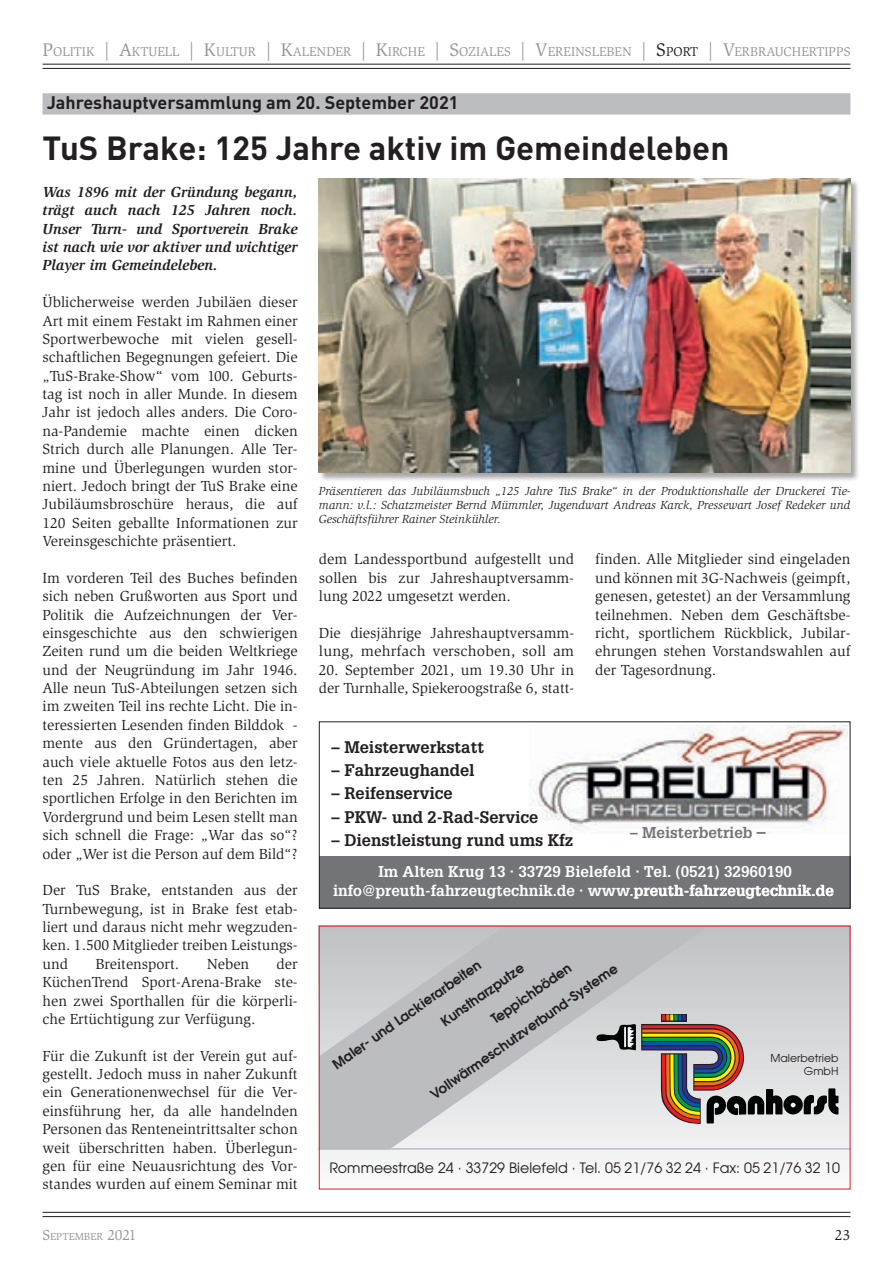
<style>
.page{position:relative;width:893px;height:1263px;background:#fff}
.page>*{position:absolute;margin:0;border:0;box-sizing:border-box;transform-origin:0 0}
.t1{font:700 33px "DINOT";color:#231f20}
.t2{font:700 18px "DINOT";color:#231f20}
.t3{font:700 16.35px "Glypha";color:#231f20}
.t4{font:700 15.3px/18.3px "Glypha";color:#fff;text-align:center}
.t5{font:700 15.3px "Glypha";color:#727477}
.t6{font:15px/18.3px "Slimbach Std";color:#231f20;text-align:justify}
.t7{font:italic 700 15px/18.3px "Slimbach Std";color:#231f20;text-align:justify}
.t8{font:15px "Slimbach Std";color:#231f20}
.t9{font:14.25px "Avant Garde";color:#231f20}
.t10{font:600 13.5px "Avant Garde";color:#231f20}
.t11{font:13.2px "Slimbach Std";color:#939598}
.t12{font:italic 12px/13.8px "Slimbach Std";color:#231f20;text-align:justify}
.t13{font:10.95px/13px "Avant Garde";color:#231f20;text-align:right}
.t14{font:10.5px "Slimbach Std";color:#939598}
.s1{font-size:18.75px}
.s2{font-size:18.75px;color:#231f20}
.s3{color:#231f20}
.s4{font-size:17.85px}
.s5{font-size:15px}
</style>
<div class="page">
<hr style="left:43px;top:64px;width:807px;height:1px;background:#231f20">
<hr style="left:43px;top:68px;width:807px;height:1px;background:#231f20">
<hr style="left:43px;top:1212px;width:807px;height:1px;background:#231f20">
<hr style="left:43px;top:1216px;width:807px;height:1px;background:#231f20">
<div style="left:43px;top:93px;width:807px;height:22px;background:#bcbdc0"></div>
<div style="left:319px;top:178px;width:541px;height:304px;background:#231f20;opacity:.4"></div>
<img style="left:319px;top:179px;width:531px;height:294px">
<div style="left:319px;top:926px;width:531px;height:263px;background:linear-gradient(to bottom,#bfc0c3,#f9f9fa)"></div>
<svg style="left:321px;top:928px;width:388px;height:220px;background:#c8c8cb"></svg>
<hr style="left:319px;top:1148px;width:531px;height:1px;background:#bcbdc0">
<div style="left:783px;top:1095px;width:20px;height:19px;background:#000101;border-radius:50%"></div>
<svg style="left:804px;top:1088px;width:34px;height:27px"></svg>
<svg style="left:791px;top:1102px;width:5px;height:5px"></svg>
<div style="left:661px;top:1013px;width:25px;height:8px;background:#d2d3d5"></div>
<svg style="left:596px;top:1014px;width:187px;height:173px"></svg>
<div style="left:319px;top:926px;width:531px;height:263px;border:1px solid #ee1d23"></div>
<img style="left:529px;top:725px;width:318px;height:107px">
<div style="left:319px;top:856px;width:531px;height:52px;background:#727477"></div>
<div style="left:319px;top:721px;width:531px;height:187px;border:1px solid #231f20"></div>
<p class="t11" style="left:43px;top:44px;width:808px"><span class="s1">P</span>OLITIK <span class="s1">| A</span>KTUELL <span class="s1">| K</span>ULTUR <span class="s1">| K</span>ALENDER <span class="s1">| K</span>IRCHE <span class="s1">| S</span>OZIALES <span class="s1">| V</span>EREINSLEBEN <span class="s1">|</span> <span class="s2">S</span><span class="s3">PORT</span> <span class="s1">| V</span>ERBRAUCHERTIPPS</p>
<p class="t2" style="left:47px;top:90px;width:413px">Jahreshauptversammlung am 20. September 2021</p>
<h1 class="t1" style="left:43px;top:125px;width:688px">TuS Brake: 125 Jahre aktiv im Gemeindeleben</h1>
<p class="t7" style="left:43px;top:183px;width:257px">Was 1896 mit der Gründung begann, trägt auch nach 125 Jahren noch.<br>Unser Turn- und Sportverein Brake ist nach wie vor aktiver und wichtiger Player im Gemeindeleben.</p>
<p class="t6" style="left:43px;top:293px;width:257px">Üblicherweise werden Jubiläen dieser Art mit einem Festakt im Rahmen einer Sportwerbewoche mit vielen gesell&shy;schaftlichen Begegnungen gefeiert. Die „TuS-Brake-Show“ vom 100. Geburts&shy;tag ist noch in aller Munde. In diesem Jahr ist jedoch alles anders. Die Coro&shy;na-Pandemie machte einen dicken Strich durch alle Planungen. Alle Ter&shy;mine und Überlegungen wurden stor&shy;niert. Jedoch bringt der TuS Brake eine Jubiläumsbroschüre heraus, die auf 120 Seiten geballte Informationen zur Vereinsgeschichte präsentiert.</p>
<p class="t6" style="left:43px;top:569px;width:257px">Im vorderen Teil des Buches befinden sich neben Grußworten aus Sport und Politik die Aufzeichnungen der Ver&shy;einsgeschichte aus den schwierigen Zeiten rund um die beiden Weltkriege und der Neugründung im Jahr 1946.<br>Alle neun TuS-Abteilungen setzen sich im zweiten Teil ins rechte Licht. Die in&shy;teressierten Lesenden finden Bilddok - mente aus den Gründertagen, aber auch viele aktuelle Fotos aus den letz&shy;ten 25 Jahren. Natürlich stehen die sportlichen Erfolge in den Berichten im Vordergrund und beim Lesen stellt man sich schnell die Frage: „War das so“? oder „Wer ist die Person auf dem Bild“?</p>
<p class="t6" style="left:43px;top:881px;width:257px">Der TuS Brake, entstanden aus der Turnbewegung, ist in Brake fest etab&shy;liert und daraus nicht mehr wegzuden&shy;ken. 1.500 Mitglieder treiben Leistungs&shy;und</p>
<p class="t12" style="left:319px;top:484px;width:533px">Präsentieren das Jubiläumsbuch „125 Jahre TuS Brake“ in der Produktionshalle der Druckerei Tie&shy;mann: v.l.: Schatzmeister Bernd Mümmler, Jugendwart Andreas Karck, Pressewart Josef Redeker und Geschäftsführer Rainer Steinkühler.</p>
<p class="t6" style="left:319px;top:550px;width:257px">dem Landessportbund aufgestellt und sollen bis zur Jahreshauptversamm&shy;lung 2022 umgesetzt werden.</p>
<p class="t6" style="left:319px;top:624px;width:257px">Die diesjährige Jahreshauptversamm&shy;lung, mehrfach verschoben, soll am</p>
<p class="t6" style="left:319px;top:661px;width:257px">20. September 2021, um 19.30 Uhr in der Turnhalle, Spiekeroogstraße 6, statt-</p>
<p class="t6" style="left:595px;top:550px;width:257px">finden. Alle Mitglieder sind eingeladen und können mit 3G-Nachweis (geimpft, genesen, getestet) an der Versammlung teilnehmen. Neben dem Geschäftsbe&shy;richt, sportlichem Rückblick, Jubilar&shy;ehrungen stehen Vorstandswahlen auf der Tagesordnung.</p>
<p class="t3" style="left:332px;top:737px;width:154px">– Meisterwerkstatt</p>
<p class="t3" style="left:332px;top:760px;width:145px">– Fahrzeughandel</p>
<p class="t3" style="left:332px;top:783px;width:122px">– Reifenservice</p>
<p class="t3" style="left:332px;top:806px;width:208px">– PKW- und 2-Rad-Service</p>
<p class="t3" style="left:332px;top:830px;width:243px">– Dienstleistung rund ums Kfz</p>
<p class="t5" style="left:630px;top:823px;width:137px">– Meisterbetrieb <span class="s4">–</span></p>
<p class="t4" style="left:333px;top:862px;width:502px">Im Alten Krug 13 · 33729 Bielefeld · Tel. (0521) 32960190 info@preuth-fahrzeugtechnik.de · www.preuth-fahrzeugtechnik.de</p>
<p class="t6" style="left:43px;top:955px;width:257px;text-indent:234px">der KüchenTrend Sport-Arena-Brake ste&shy;hen zwei Sporthallen für die körperli&shy;che Ertüchtigung zur Verfügung.</p>
<p class="t6" style="left:43px;top:1046px;width:257px">Für die Zukunft ist der Verein gut auf&shy;gestellt. Jedoch muss in naher Zukunft ein Generationenwechsel für die Ver&shy;einsführung her, da alle handelnden Personen das Renteneintrittsalter schon weit überschritten haben. Überlegun&shy;gen für eine Neuausrichtung des Vor&shy;standes wurden auf einem Seminar mit</p>
<p class="t6" style="left:95px;top:955px;width:85px">Breitensport.</p>
<p class="t6" style="left:207px;top:955px;width:44px">Neben</p>
<p class="t10" style="left:329px;top:1058px;width:179px;rotate:-35deg">Maler- und Lackierarbeiten</p>
<p class="t10" style="left:487px;top:1013px;width:96px;rotate:-35deg">Teppichböden</p>
<p class="t10" style="left:437px;top:1015px;width:100px;rotate:-35deg">Kunstharzputze</p>
<p class="t10" style="left:427px;top:1088px;width:226px;rotate:-35deg">Vollwärmeschutzverbund-Systeme</p>
<p class="t13" style="left:770px;top:1051px;width:70px">Malerbetrieb<br>GmbH</p>
<p class="t9" style="left:329px;top:1158px;width:512px">Rommeestraße 24 · 33729 Bielefeld · Tel. 05 21/76 32 24 · Fax: 05 21/76 32 10</p>
<p class="t14" style="left:43px;top:1230px;width:96px"><span class="s5">S</span>EPTEMBER <span class="s5">2021</span></p>
<p class="t8" style="left:835px;top:1226px;width:17px">23</p>
</div>
